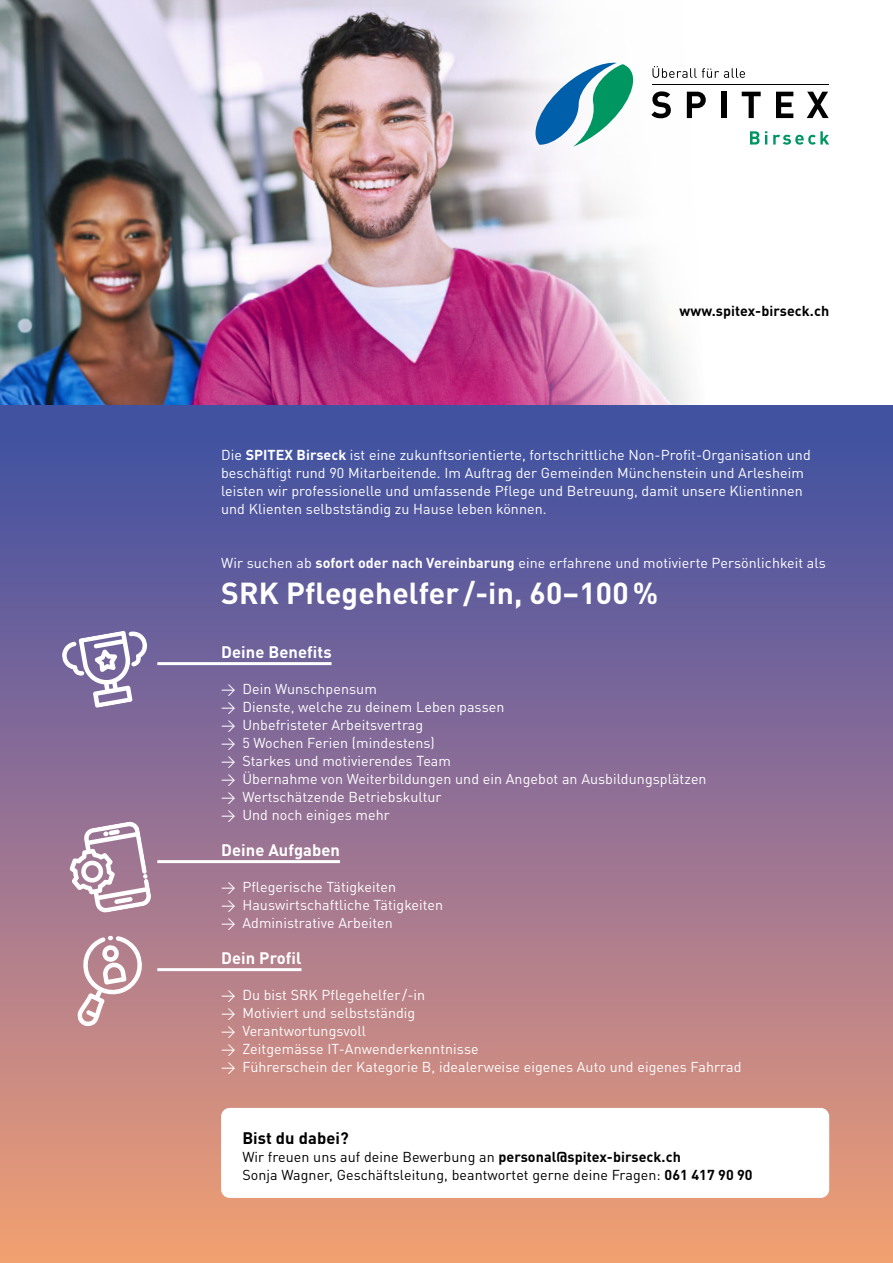
<style>
.page{position:relative;width:893px;height:1263px;background:#fff}
.page>*{position:absolute;margin:0;border:0;box-sizing:border-box;transform-origin:0 0}
.t1{font:700 30px "DIN Pro";letter-spacing:.005em;color:#fff}
.t2{font:700 16.5px "DIN Pro";letter-spacing:.005em;color:#fff}
.t3{font:700 16.5px "DIN Pro";letter-spacing:.005em;color:#000}
.t4{font:14.25px/18px "DIN Pro";letter-spacing:.005em;color:#fff}
.t5{font:14.25px/18px "DIN Pro";letter-spacing:.005em;color:#000}
.t6{font:700 14.25px "DIN Pro";letter-spacing:.005em;color:#000}
.s1{font-weight:700}
</style>
<div class="page">
<img style="left:0;top:0;width:707px;height:406px">
<div style="left:0;top:406px;width:893px;height:857px;background:linear-gradient(to bottom,#3c4ca7,#f49d78)"></div>
<svg style="left:535px;top:63px;width:105px;height:84px"></svg>
<svg style="left:651px;top:91px;width:20px;height:27px"></svg>
<svg style="left:687px;top:92px;width:19px;height:26px"></svg>
<div style="left:721px;top:92px;width:5px;height:26px;background:#000"></div>
<svg style="left:742px;top:92px;width:19px;height:26px"></svg>
<svg style="left:776px;top:92px;width:17px;height:26px"></svg>
<svg style="left:807px;top:92px;width:22px;height:26px"></svg>
<hr style="left:652px;top:84px;width:177px;height:1px;background:#000">
<svg style="left:652px;top:66px;width:93px;height:12px"></svg>
<svg style="left:750px;top:131px;width:9px;height:14px"></svg>
<svg style="left:765px;top:131px;width:2px;height:14px"></svg>
<svg style="left:773px;top:131px;width:56px;height:14px"></svg>
<hr style="left:157px;top:662px;width:175px;height:3px;background:#fff">
<hr style="left:157px;top:860px;width:183px;height:3px;background:#fff">
<hr style="left:157px;top:968px;width:144px;height:3px;background:#fff">
<svg style="left:77px;top:936px;width:66px;height:90px"></svg>
<svg style="left:62px;top:631px;width:85px;height:77px"></svg>
<svg style="left:69px;top:821px;width:82px;height:92px"></svg>
<div style="left:221px;top:1108px;width:608px;height:90px;background:#fff;border-radius:9px"></div>
<p class="t6" style="left:680px;top:299px;width:151px">www.spitex-birseck.ch</p>
<p class="t4" style="left:221px;top:445px;width:591px">Die <span class="s1">SPITEX Birseck</span> ist eine zukunftsorientierte, fortschrittliche Non-Profit-Organisation und beschäftigt rund 90 Mitarbeitende. Im Auftrag der Gemeinden Münchenstein und Arlesheim leisten wir professionelle und umfassende Pflege und Betreuung, damit unsere Klientinnen und Klienten selbstständig zu Hause leben können.</p>
<p class="t4" style="left:221px;top:553px;width:606px">Wir suchen ab <span class="s1">sofort oder nach Vereinbarung</span> eine erfahrene und motivierte Persönlichkeit als</p>
<h1 class="t1" style="left:221px;top:570px;width:439px">SRK Pflegehelfer /-in, 60–100%</h1>
<p class="t2" style="left:221px;top:639px;width:112px">Deine Benefits</p>
<p class="t4" style="left:221px;top:679px;width:157px">→ Dein Wunschpensum</p>
<p class="t4" style="left:221px;top:697px;width:285px">→ Dienste, welche zu deinem Leben passen</p>
<p class="t4" style="left:221px;top:715px;width:204px">→ Unbefristeter Arbeitsvertrag</p>
<p class="t4" style="left:221px;top:733px;width:215px">→ 5 Wochen Ferien (mindestens)</p>
<p class="t4" style="left:221px;top:751px;width:231px">→ Starkes und motivierendes Team</p>
<p class="t4" style="left:221px;top:769px;width:487px">→ Übernahme von Weiterbildungen und ein Angebot an Ausbildungsplätzen</p>
<p class="t4" style="left:221px;top:787px;width:222px">→ Wertschätzende Betriebskultur</p>
<p class="t4" style="left:221px;top:805px;width:170px">→ Und noch einiges mehr</p>
<p class="t2" style="left:221px;top:837px;width:120px">Deine Aufgaben</p>
<p class="t4" style="left:221px;top:877px;width:176px">→ Pflegerische Tätigkeiten</p>
<p class="t4" style="left:221px;top:895px;width:224px">→ Hauswirtschaftliche Tätigkeiten</p>
<p class="t4" style="left:221px;top:913px;width:173px">→ Administrative Arbeiten</p>
<p class="t2" style="left:221px;top:945px;width:82px">Dein Profil</p>
<p class="t4" style="left:221px;top:985px;width:206px">→ Du bist SRK Pflegehelfer /-in</p>
<p class="t4" style="left:221px;top:1003px;width:196px">→ Motiviert und selbstständig</p>
<p class="t4" style="left:221px;top:1021px;width:146px">→ Verantwortungsvoll</p>
<p class="t4" style="left:221px;top:1039px;width:259px">→ Zeitgemässe IT-Anwenderkenntnisse</p>
<p class="t4" style="left:221px;top:1057px;width:522px">→ Führerschein der Kategorie B, idealerweise eigenes Auto und eigenes Fahrrad</p>
<p class="t3" style="left:242px;top:1125px;width:108px">Bist du dabei?</p>
<p class="t5" style="left:242px;top:1147px;width:512px">Wir freuen uns auf deine Bewerbung an <span class="s1">personal@spitex-birseck.ch<br></span>Sonja Wagner, Geschäftsleitung, beantwortet gerne deine Fragen: <span class="s1">061 417 90 90</span></p>
</div>
